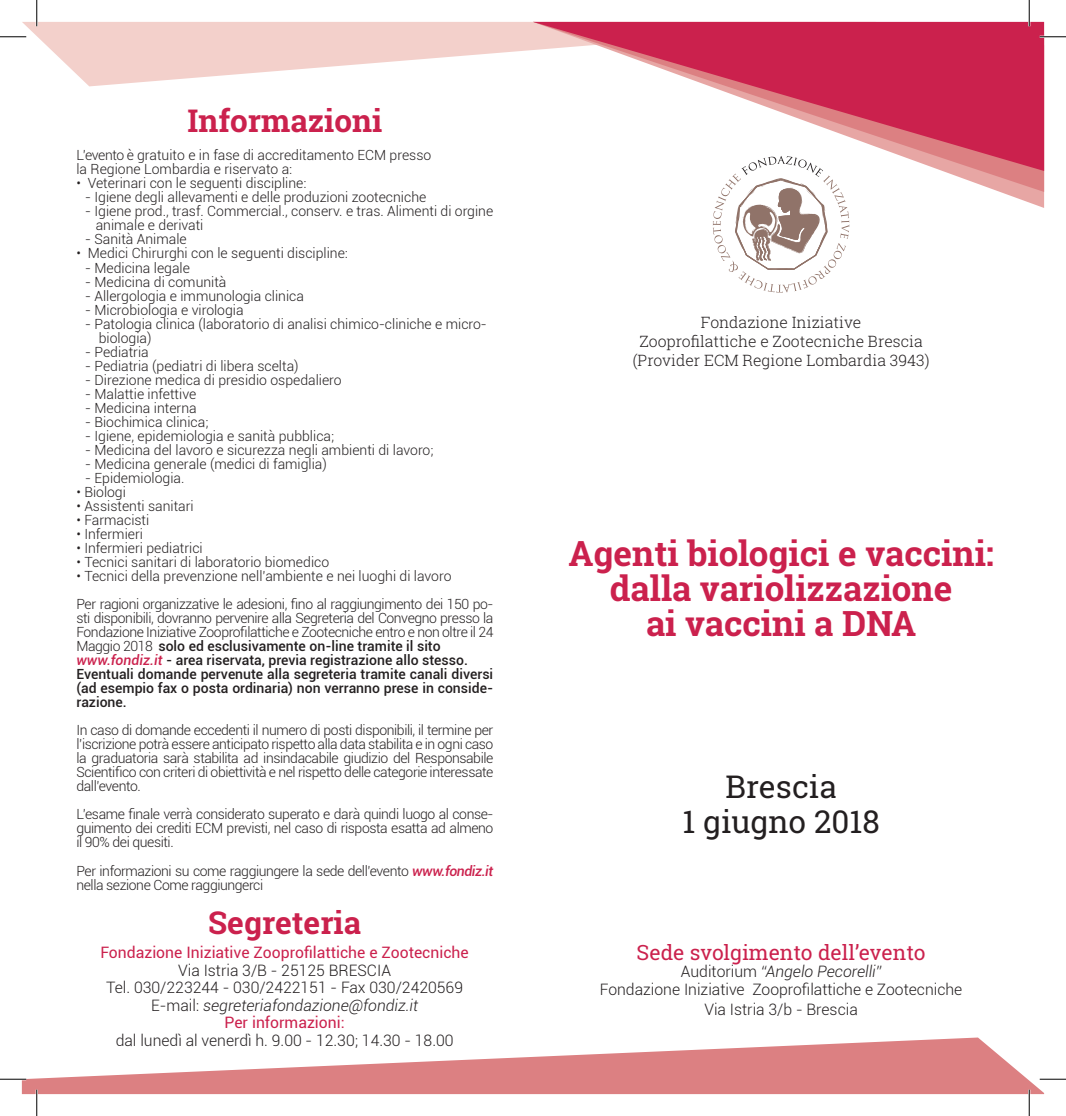
<style>
.page{position:relative;width:1066px;height:1116px;background:#fff}
.page>*{position:absolute;margin:0;border:0;box-sizing:border-box;transform-origin:0 0}
.t1{font:700 35px/35px "Roboto Slab";color:#cb214d;text-align:center}
.t2{font:700 31.5px "Roboto Slab";color:#cb214d}
.t3{font:31.5px/35px "Roboto Slab";color:#231f20;text-align:center}
.t4{font:21px "Roboto Slab";color:#cb214d}
.t5{font:300 15.75px/17.5px "Roboto";color:#231f20;text-align:center}
.t6{font:300 15.75px/18.9px "Roboto Slab";color:#231f20;text-align:center}
.t7{font:15.75px "Roboto";color:#cb214d}
.t8{font:300 14px/14px "Roboto";color:#231f20}
.t9{font:500 14px/14px "Roboto";color:#231f20}
.t10{font:300 14px/28px "Roboto";letter-spacing:-.03em;color:#231f20}
.s1{font-weight:300}
.s2{font-style:italic;color:#cb214d}
.s3{font-weight:500;font-style:italic;color:#cb214d}
.s4{font-style:italic}
.s5{font-weight:400;color:#cb214d}
</style>
<div class="page">
<svg style="left:713px;top:208px;width:136px;height:84px"></svg>
<svg style="left:22px;top:22px;width:511px;height:64px;fill:#f3d0cb"></svg>
<svg style="left:714px;top:192px;width:330px;height:16px"></svg>
<svg style="left:721px;top:171px;width:323px;height:21px"></svg>
<svg style="left:533px;top:22px;width:511px;height:149px"></svg>
<svg style="left:22px;top:1037px;width:1022px;height:56px;fill:#dc8082"></svg>
<hr style="left:0;top:36px;width:26px;height:2px;background:#fff">
<hr style="left:1039px;top:36px;width:27px;height:2px;background:#fff">
<hr style="left:0;top:1077px;width:26px;height:3px;background:#fff">
<hr style="left:1039px;top:1077px;width:27px;height:3px;background:#fff">
<hr style="left:36px;top:0;width:2px;height:26px;background:#fff">
<hr style="left:36px;top:1089px;width:2px;height:26px;background:#fff">
<hr style="left:1028px;top:0;width:2px;height:26px;background:#fff">
<hr style="left:1028px;top:1089px;width:2px;height:26px;background:#fff">
<svg style="left:0;top:36px;width:26px;height:1px"></svg>
<svg style="left:1039px;top:36px;width:27px;height:1px"></svg>
<svg style="left:0;top:1078px;width:26px;height:1px"></svg>
<svg style="left:1039px;top:1078px;width:27px;height:1px"></svg>
<svg style="left:36px;top:0;width:1px;height:26px"></svg>
<svg style="left:36px;top:1089px;width:1px;height:26px"></svg>
<svg style="left:1029px;top:0;width:1px;height:26px"></svg>
<svg style="left:1029px;top:1089px;width:1px;height:26px"></svg>
<h2 class="t2" style="left:187px;top:99px;width:196px">Informazioni</h2>
<p class="t8" style="left:76px;top:148px;width:356px">L’evento è gratuito e in fase di accreditamento ECM presso la Regione Lombardia e riservato a:</p>
<p class="t8" style="left:76px;top:176px;width:231px">• Veterinari con le seguenti discipline:</p>
<p class="t8" style="left:85px;top:190px;width:343px">- Igiene degli allevamenti e delle produzioni zootecniche</p>
<p class="t8" style="left:96px;top:204px;width:399px;text-indent:-10px">- Igiene prod., trasf. Commercial., conserv. e tras. Alimenti di orgine animale e derivati</p>
<p class="t8" style="left:85px;top:232px;width:103px">- Sanità Animale</p>
<p class="t8" style="left:76px;top:246px;width:273px">• Medici Chirurghi con le seguenti discipline:</p>
<p class="t8" style="left:85px;top:260px;width:106px">- Medicina legale</p>
<p class="t8" style="left:85px;top:274px;width:143px">- Medicina di comunità</p>
<p class="t8" style="left:85px;top:288px;width:220px">- Allergologia e immunologia clinica</p>
<p class="t8" style="left:85px;top:302px;width:160px">- Microbiologia e virologia</p>
<p class="t8" style="left:99px;top:316px;width:389px;text-indent:-14px">- Patologia clinica (laboratorio di analisi chimico-cliniche e micro&shy;biologia)</p>
<p class="t8" style="left:85px;top:344px;width:65px">- Pediatria</p>
<p class="t8" style="left:85px;top:358px;width:215px">- Pediatria (pediatri di libera scelta)</p>
<p class="t8" style="left:85px;top:372px;width:258px">- Direzione medica di presidio ospedaliero</p>
<p class="t8" style="left:85px;top:386px;width:113px">- Malattie infettive</p>
<p class="t8" style="left:85px;top:400px;width:113px">- Medicina interna</p>
<p class="t8" style="left:85px;top:414px;width:125px">- Biochimica clinica;</p>
<p class="t8" style="left:85px;top:428px;width:250px">- Igiene, epidemiologia e sanità pubblica;</p>
<p class="t8" style="left:85px;top:442px;width:350px">- Medicina del lavoro e sicurezza negli ambienti di lavoro;</p>
<p class="t8" style="left:85px;top:456px;width:243px">- Medicina generale (medici di famiglia)</p>
<p class="t8" style="left:85px;top:470px;width:101px">- Epidemiologia.</p>
<p class="t8" style="left:76px;top:484px;width:51px">• Biologi</p>
<p class="t8" style="left:76px;top:498px;width:119px">• Assistenti sanitari</p>
<p class="t8" style="left:76px;top:512px;width:74px">• Farmacisti</p>
<p class="t8" style="left:76px;top:526px;width:68px">• Infermieri</p>
<p class="t8" style="left:76px;top:540px;width:128px">• Infermieri pediatrici</p>
<p class="t8" style="left:76px;top:554px;width:254px">• Tecnici sanitari di laboratorio biomedico</p>
<p class="t10" style="left:76px;top:561px;width:418px">• Tecnici della prevenzione nell’ambiente e nei luoghi di lavoro<br>Per ragioni organizzative le adesioni, fino al raggiungimento dei 150 po-</p>
<p class="t9" style="left:76px;top:610px;width:418px"><span class="s1">sti disponibili, dovranno pervenire alla Segreteria del Convegno presso la Fondazione Iniziative Zooprofilattiche e Zootecniche entro e non oltre il 24<br>Maggio 2018</span> solo ed esclusivamente on-line tramite il sito <span class="s2">www.fondiz.it</span> - area riservata, previa registrazione allo stesso.<br>Eventuali domande pervenute alla segreteria tramite canali diversi (ad esempio fax o posta ordinaria) non verranno prese in conside&shy;razione.</p>
<p class="t8" style="left:76px;top:722px;width:418px;text-align:justify">In caso di domande eccedenti il numero di posti disponibili, il termine per l’iscrizione potrà essere anticipato rispetto alla data stabilita e in ogni caso la graduatoria sarà stabilita ad insindacabile giudizio del Responsabile Scientifico con criteri di obiettività e nel rispetto delle categorie interessate dall’evento.</p>
<p class="t8" style="left:76px;top:806px;width:418px;text-align:justify">L’esame finale verrà considerato superato e darà quindi luogo al conse&shy;guimento dei crediti ECM previsti, nel caso di risposta esatta ad almeno il 90% dei quesiti.</p>
<p class="t10" style="left:76px;top:863px;width:418px;line-height:14px">Per informazioni su come raggiungere la sede dell’evento <span class="s3">www.fondiz.it </span>nella sezione Come raggiungerci</p>
<h2 class="t2" style="left:208px;top:900px;width:154px">Segreteria</h2>
<p class="t7" style="left:100px;top:941px;width:370px">Fondazione Iniziative Zooprofilattiche e Zootecniche</p>
<p class="t5" style="left:106px;top:960px;width:358px">Via Istria 3/B - 25125 BRESCIA<br>Tel. 030/223244 - 030/2422151 - Fax 030/2420569<br>E-mail: <span class="s4">segreteriafondazione@fondiz.it<br></span><span class="s5">Per informazioni:</span></p>
<p class="t5" style="left:116px;top:1030px;width:339px">dal lunedì al venerdì h. 9.00 - 12.30; 14.30 - 18.00</p>
<p class="t6" style="left:632px;top:312px;width:298px">Fondazione Iniziative<br>Zooprofilattiche e Zootecniche Brescia (Provider ECM Regione Lombardia 3943)</p>
<h1 class="t1" style="left:568px;top:535px;width:427px">Agenti biologici e vaccini: dalla variolizzazione<br>ai vaccini a DNA</h1>
<h2 class="t3" style="left:682px;top:768px;width:199px">Brescia<br>1 giugno 2018</h2>
<h3 class="t4" style="left:636px;top:937px;width:290px">Sede svolgimento dell’evento</h3>
<p class="t5" style="left:600px;top:962px;width:364px">Auditorium <span class="s4">“Angelo Pecorelli”<br></span>Fondazione Iniziative Zooprofilattiche e Zootecniche</p>
<p class="t5" style="left:704px;top:999px;width:155px">Via Istria 3/b - Brescia</p>
</div>
